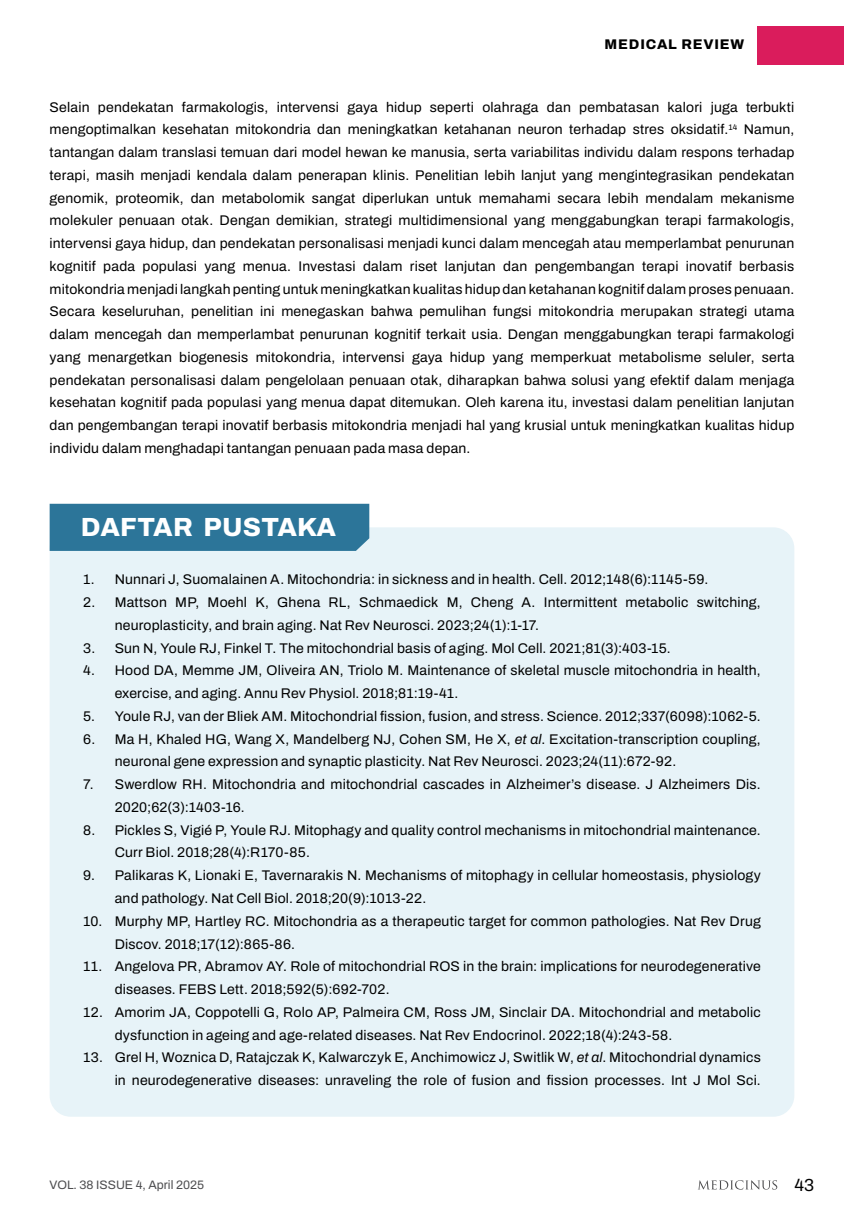
<style>
.page{position:relative;width:844px;height:1216px;background:#fff}
.page>*{position:absolute;margin:0;border:0;box-sizing:border-box;transform-origin:0 0}
.t1{font:800 26.25px "Archivo";letter-spacing:.01em;color:#fff}
.t2{font:600 17.5px "Archivo";color:#000}
.t3{font:600 14px/22.8px "Archivo";letter-spacing:.015em;color:#000}
.t4{font:800 14px "Archivo";letter-spacing:.06em;color:#000}
.t5{font:600 12.25px "Archivo";color:#4d4d4f}
.s1{font-weight:400;font-style:italic}
</style>
<div class="page">
<svg style="left:698px;top:1180px;width:79px;height:9px"></svg>
<div style="left:757px;top:26px;width:86px;height:38px;background:#da1c5c"></div>
<div style="left:50px;top:527px;width:744px;height:589px;background:#e7f3f8;border-radius:21px"></div>
<div style="left:50px;top:504px;width:319px;height:47px;background:#2c7599"></div>
<p class="t4" style="left:604px;top:34px;width:141px">MEDICAL REVIEW</p>
<p class="t3" style="left:50px;top:95px;width:746px;text-align:justify">Selain pendekatan farmakologis, intervensi gaya hidup seperti olahraga dan pembatasan kalori juga terbukti mengoptimalkan kesehatan mitokondria dan meningkatkan ketahanan neuron terhadap stres oksidatif.<sup>14</sup> Namun, tantangan dalam translasi temuan dari model hewan ke manusia, serta variabilitas individu dalam respons terhadap terapi, masih menjadi kendala dalam penerapan klinis. Penelitian lebih lanjut yang mengintegrasikan pendekatan genomik, proteomik, dan metabolomik sangat diperlukan untuk memahami secara lebih mendalam mekanisme molekuler penuaan otak. Dengan demikian, strategi multidimensional yang menggabungkan terapi farmakologis, intervensi gaya hidup, dan pendekatan personalisasi menjadi kunci dalam mencegah atau memperlambat penurunan kognitif pada populasi yang menua. Investasi dalam riset lanjutan dan pengembangan terapi inovatif berbasis mitokondria menjadi langkah penting untuk meningkatkan kualitas hidup dan ketahanan kognitif dalam proses penuaan.<br>Secara keseluruhan, penelitian ini menegaskan bahwa pemulihan fungsi mitokondria merupakan strategi utama dalam mencegah dan memperlambat penurunan kognitif terkait usia. Dengan menggabungkan terapi farmakologi yang menargetkan biogenesis mitokondria, intervensi gaya hidup yang memperkuat metabolisme seluler, serta pendekatan personalisasi dalam pengelolaan penuaan otak, diharapkan bahwa solusi yang efektif dalam menjaga kesehatan kognitif pada populasi yang menua dapat ditemukan. Oleh karena itu, investasi dalam penelitian lanjutan dan pengembangan terapi inovatif berbasis mitokondria menjadi hal yang krusial untuk meningkatkan kualitas hidup individu dalam menghadapi tantangan penuaan pada masa depan.</p>
<h1 class="t1" style="left:81px;top:507px;width:256px">DAFTAR PUSTAKA</h1>
<p class="t3" style="left:83px;top:568px;width:626px">1. Nunnari J, Suomalainen A. Mitochondria: in sickness and in health. Cell. 2012;148(6):1145-59.</p>
<p class="t3" style="left:115px;top:591px;width:647px;text-indent:-32px">2. Mattson MP, Moehl K, Ghena RL, Schmaedick M, Cheng A. Intermittent metabolic switching, neuroplasticity, and brain aging. Nat Rev Neurosci. 2023;24(1):1-17.</p>
<p class="t3" style="left:83px;top:636px;width:589px">3. Sun N, Youle RJ, Finkel T. The mitochondrial basis of aging. Mol Cell. 2021;81(3):403-15.</p>
<p class="t3" style="left:115px;top:659px;width:647px;text-indent:-32px">4. Hood DA, Memme JM, Oliveira AN, Triolo M. Maintenance of skeletal muscle mitochondria in health, exercise, and aging. Annu Rev Physiol. 2018;81:19-41.</p>
<p class="t3" style="left:83px;top:704px;width:679px">5. Youle RJ, van der Bliek AM. Mitochondrial fission, fusion, and stress. Science. 2012;337(6098):1062-5.</p>
<p class="t3" style="left:115px;top:727px;width:647px;text-indent:-32px">6. Ma H, Khaled HG, Wang X, Mandelberg NJ, Cohen SM, He X, <span class="s1">et al</span>. Excitation-transcription coupling, neuronal gene expression and synaptic plasticity. Nat Rev Neurosci. 2023;24(11):672-92.</p>
<p class="t3" style="left:115px;top:773px;width:647px;text-indent:-32px">7. Swerdlow RH. Mitochondria and mitochondrial cascades in Alzheimer’s disease. J Alzheimers Dis.<br>2020;62(3):1403-16.</p>
<p class="t3" style="left:115px;top:818px;width:647px;text-indent:-32px">8. Pickles S, Vigié P, Youle RJ. Mitophagy and quality control mechanisms in mitochondrial maintenance.<br>Curr Biol. 2018;28(4):R170-85.</p>
<p class="t3" style="left:115px;top:864px;width:647px;text-indent:-32px">9. Palikaras K, Lionaki E, Tavernarakis N. Mechanisms of mitophagy in cellular homeostasis, physiology and pathology. Nat Cell Biol. 2018;20(9):1013-22.</p>
<p class="t3" style="left:115px;top:909px;width:647px;text-indent:-32px">10. Murphy MP, Hartley RC. Mitochondria as a therapeutic target for common pathologies. Nat Rev Drug<br>Discov. 2018;17(12):865-86.</p>
<p class="t3" style="left:115px;top:955px;width:647px;text-indent:-32px">11. Angelova PR, Abramov AY. Role of mitochondrial ROS in the brain: implications for neurodegenerative diseases. FEBS Lett. 2018;592(5):692-702.</p>
<p class="t3" style="left:115px;top:1000px;width:647px;text-indent:-32px">12. Amorim JA, Coppotelli G, Rolo AP, Palmeira CM, Ross JM, Sinclair DA. Mitochondrial and metabolic dysfunction in ageing and age-related diseases. Nat Rev Endocrinol. 2022;18(4):243-58.</p>
<p class="t3" style="left:83px;top:1046px;width:679px;text-align:right">13. Grel H, Woznica D, Ratajczak K, Kalwarczyk E, Anchimowicz J, Switlik W, <span class="s1">et al</span>. Mitochondrial dynamics in neurodegenerative diseases: unraveling the role of fusion and fission processes. Int J Mol Sci.</p>
<p class="t5" style="left:50px;top:1175px;width:156px">VOL. 38 ISSUE 4, April 2025</p>
<p class="t2" style="left:794px;top:1171px;width:21px">43</p>
</div>
